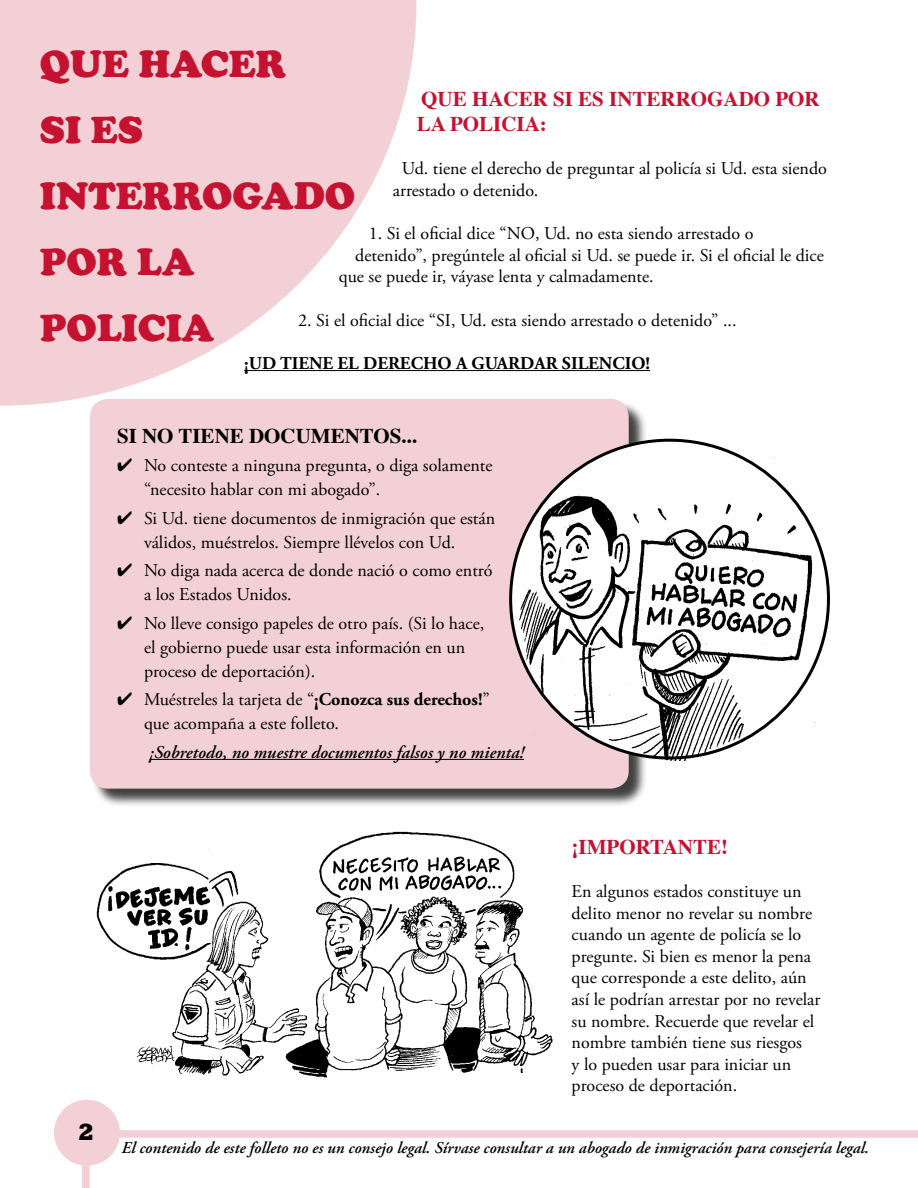
<style>
.page{position:relative;width:918px;height:1188px;background:#fff}
.page>*{position:absolute;margin:0;border:0;box-sizing:border-box;transform-origin:0 0}
.t1{font:900 39px/66px "Cooper";color:#c41230}
.t2{font:700 21px/25.2px "Times";color:#c41230}
.t3{font:700 21px "Times";color:#000}
.t4{font:18px/21.6px "Adobe Garamond Pro";color:#000}
.t5{font:italic 600 18px "Adobe Garamond Pro";color:#000}
.t6{font:700 18px "Adobe Garamond Pro";color:#000}
.t7{font:italic 600 16.5px "Adobe Garamond Pro";color:#000}
.s1{font-weight:700}
</style>
<div class="page">
<div style="left:115px;top:1130px;width:803px;height:8px;background:#f3d0d6"></div>
<div style="left:54px;top:1100px;width:66px;height:66px;background:#f3d0d6;border-radius:50%"></div>
<div style="left:82px;top:1156px;width:8px;height:32px;background:#f3d0d6"></div>
<div style="left:92px;top:400px;width:557px;height:409px;background:#000;opacity:.75"></div>
<div style="left:90px;top:399px;width:539px;height:390px;background:#f3d0d6;border-radius:18px"></div>
<hr style="left:150px;top:759px;width:374px;height:1px;background:#000">
<hr style="left:244px;top:370px;width:406px;height:1px;background:#000">
<svg style="left:0;top:0;width:416px;height:406px;fill:#f3d0d6"></svg>
<img style="left:501px;top:438px;width:319px;height:322px">
<img style="left:96px;top:831px;width:457px;height:247px">
<img style="left:331px;top:847px;width:171px;height:50px">
<img style="left:102px;top:877px;width:113px;height:75px">
<h1 class="t1" style="left:40px;top:31px;width:317px">QUE HACER<br>SI ES<br>INTERROGADO<br>POR</h1>
<p class="t2" style="left:417px;top:84px;width:404px">QUE HACER SI ES INTERROGADO POR<br>LA POLICIA:</p>
<p class="t4" style="left:393px;top:158px;width:436px;text-indent:9px">Ud. tiene el derecho de preguntar al policía si Ud. esta siendo arrestado o detenido.</p>
<p class="t4" style="left:369px;top:223px;width:386px">1. Si el oficial dice “NO, Ud. no esta siendo arrestado o</p>
<p class="t4" style="left:355px;top:245px;width:470px">detenido”, pregúntele al oficial si Ud. se puede ir. Si el oficial le dice</p>
<p class="t4" style="left:339px;top:266px;width:316px">que se puede ir, váyase lenta y calmadamente.</p>
<p class="t4" style="left:298px;top:310px;width:440px">2. Si el oficial dice “SI, Ud. esta siendo arrestado o detenido” ...</p>
<p class="t6" style="left:244px;top:353px;width:407px">¡UD TIENE EL DERECHO A GUARDAR SILENCIO!</p>
<h1 class="t1" style="left:137px;top:229px;width:30px">LA</h1>
<h1 class="t1" style="left:40px;top:295px;width:26px">POLI</h1>
<h1 class="t1" style="left:138px;top:295px;width:54px">CIA</h1>
<p class="t3" style="left:117px;top:415px;width:302px">SI NO TIENE DOCUMENTOS...</p>
<p class="t4" style="left:144px;top:454px;width:350px;line-height:24px">No conteste a ninguna pregunta, o diga solamente “necesito hablar con mi abogado”.</p>
<p class="t4" style="left:144px;top:507px;width:353px;line-height:24px">Si Ud. tiene documentos de inmigración que están válidos, muéstrelos. Siempre llévelos con Ud.</p>
<p class="t4" style="left:144px;top:559px;width:350px;line-height:24px">No diga nada acerca de donde nació o como entró a los Estados Unidos.</p>
<p class="t4" style="left:144px;top:612px;width:342px;line-height:24px">No lleve consigo papeles de otro país. (Si lo hace, el gobierno puede usar esta información en un proceso de deportación).</p>
<p class="t4" style="left:144px;top:688px;width:347px;line-height:24px">Muéstreles la tarjeta de “<span class="s1">¡Conozca sus derechos!</span>” que acompaña a este folleto.</p>
<p class="t5" style="left:150px;top:742px;width:376px">¡Sobretodo, no muestre documentos falsos y no mienta!</p>
<p class="t2" style="left:572px;top:832px;width:31px">¡IMPORTANTE</p>
<p class="t2" style="left:721px;top:832px;width:8px">!</p>
<p class="t4" style="left:572px;top:881px;width:250px">En algunos estados constituye un delito menor no revelar su nombre cuando un agente de policía se lo pregunte. Si bien es menor la pena que corresponde a este delito, aún así le podrían arrestar por no revelar su nombre. Recuerde que revelar el nombre también tiene sus riesgos<br>y lo pueden usar para iniciar un proceso de deportación.</p>
<p class="t7" style="left:122px;top:1139px;width:749px">El contenido de este folleto no es un consejo legal. Sírvase consultar a un abogado de inmigración para consejería legal.</p>
</div>
